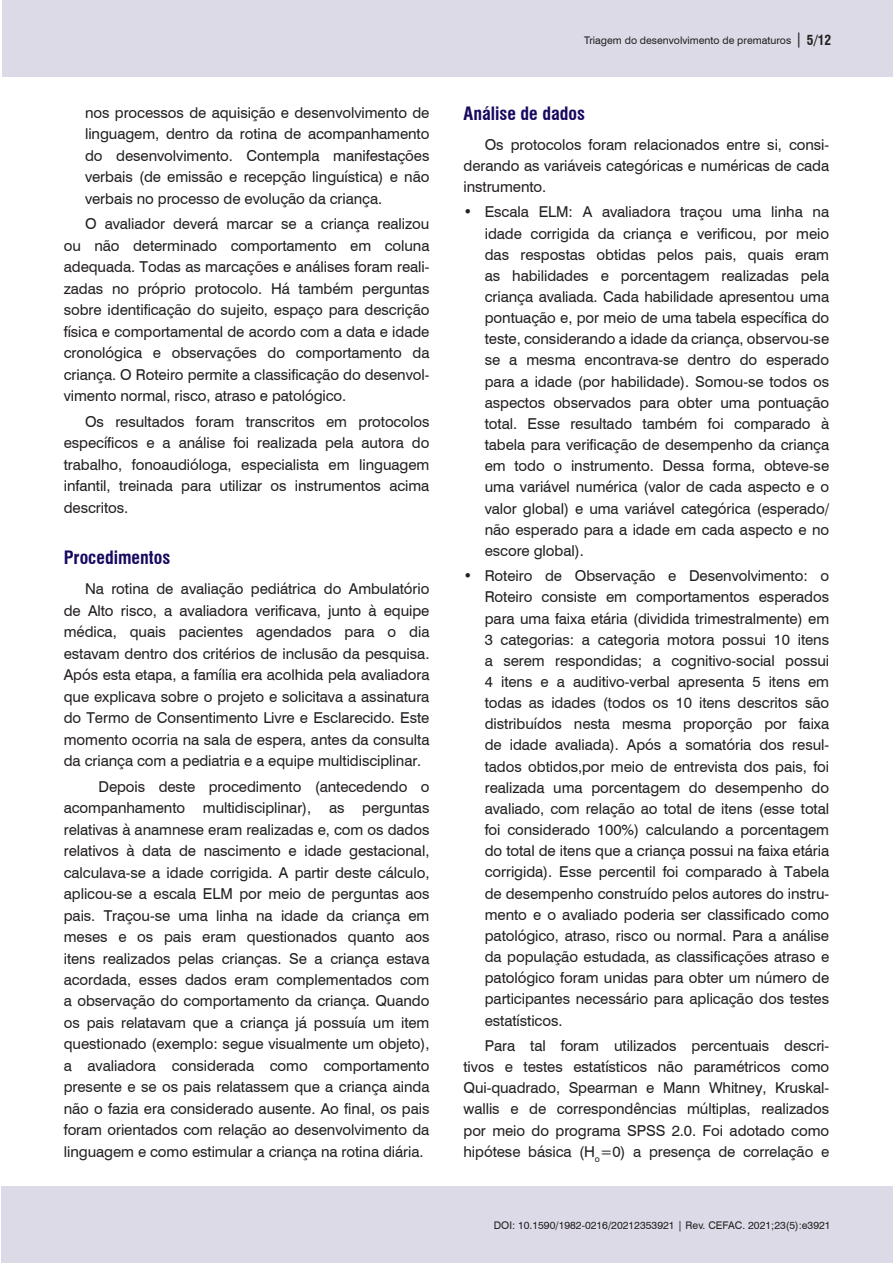
<style>
.page{position:relative;width:893px;height:1263px;background:#fff}
.page>*{position:absolute;margin:0;border:0;box-sizing:border-box;transform-origin:0 0}
.Nivel_2{font:700 condensed 18px "Swiss 721 BT";color:#18085f}
.Corpo_do_texto{font:15px/21.1px "Swiss 721 BT";letter-spacing:-.005em;color:#231f20;text-align:justify}
.t1{font:10.5px "Swiss 721 BT";color:#231f20}
.s1{font-size:15px}
.s2{font-weight:700;font-stretch:condensed;font-size:13.5px}
</style>
<div class="page">
<div style="left:1px;top:1186px;width:892px;height:77px;background:#dcdae7"></div>
<div style="left:2px;top:0;width:891px;height:77px;background:#dcdae7"></div>
<p class="Corpo_do_texto" style="left:85px;top:102px;width:346px">nos processos de aquisição e desenvolvimento de linguagem, dentro da rotina de acompanhamento do desenvolvimento. Contempla manifestações verbais (de emissão e recepção linguística) e não verbais no processo de evolução da criança.</p>
<p class="Corpo_do_texto" style="left:64px;top:213px;width:367px;text-indent:21px">O avaliador deverá marcar se a criança realizou ou não determinado comportamento em coluna adequada. Todas as marcações e análises foram reali&shy;zadas no próprio protocolo. Há também perguntas sobre identificação do sujeito, espaço para descrição física e comportamental de acordo com a data e idade cronológica e observações do comportamento da criança. O Roteiro permite a classificação do desenvol&shy;vimento normal, risco, atraso e patológico.</p>
<p class="Corpo_do_texto" style="left:64px;top:410px;width:367px;text-indent:21px">Os resultados foram transcritos em protocolos específicos e a análise foi realizada pela autora do trabalho, fonoaudióloga, especialista em linguagem infantil, treinada para utilizar os instrumentos acima descritos.</p>
<p class="Nivel_2" style="left:64px;top:547px;width:108px">Procedimentos</p>
<p class="Corpo_do_texto" style="left:64px;top:578px;width:367px;text-indent:21px">Na rotina de avaliação pediátrica do Ambulatório de Alto risco, a avaliadora verificava, junto à equipe médica, quais pacientes agendados para o dia estavam dentro dos critérios de inclusão da pesquisa.<br>Após esta etapa, a família era acolhida pela avaliadora que explicava sobre o projeto e solicitava a assinatura do Termo de Consentimento Livre e Esclarecido. Este momento ocorria na sala de espera, antes da consulta da criança com a pediatria e a equipe multidisciplinar.</p>
<p class="Corpo_do_texto" style="left:64px;top:776px;width:367px;text-indent:35px">Depois deste procedimento (antecedendo o acompanhamento multidisciplinar), as perguntas relativas à anamnese eram realizadas e, com os dados relativos à data de nascimento e idade gestacional, calculava-se a idade corrigida. A partir deste cálculo, aplicou-se a escala ELM por meio de perguntas aos pais. Traçou-se uma linha na idade da criança em meses e os pais eram questionados quanto aos itens realizados pelas crianças. Se a criança estava acordada, esses dados eram complementados com a observação do comportamento da criança. Quando os pais relatavam que a criança já possuía um item questionado (exemplo: segue visualmente um objeto), a avaliadora considerada como comportamento presente e se os pais relatassem que a criança ainda não o fazia era considerado ausente. Ao final, os pais foram orientados com relação ao desenvolvimento da linguagem e como estimular a criança na rotina diária.</p>
<p class="t1" style="left:584px;top:34px;width:249px">Triagem do desenvolvimento de prematuros <span class="s1">|</span> <span class="s2">5/12</span></p>
<p class="Nivel_2" style="left:463px;top:103px;width:123px">Análise de dados</p>
<p class="Corpo_do_texto" style="left:463px;top:134px;width:367px;text-indent:21px">Os protocolos foram relacionados entre si, consi&shy;derando as variáveis categóricas e numéricas de cada instrumento.</p>
<p class="Corpo_do_texto" style="left:485px;top:201px;width:346px;text-indent:-21px">• Escala ELM: A avaliadora traçou uma linha na idade corrigida da criança e verificou, por meio das respostas obtidas pelos pais, quais eram as habilidades e porcentagem realizadas pela criança avaliada. Cada habilidade apresentou uma pontuação e, por meio de uma tabela específica do teste, considerando a idade da criança, observou-se se a mesma encontrava-se dentro do esperado para a idade (por habilidade). Somou-se todos os aspectos observados para obter uma pontuação total. Esse resultado também foi comparado à tabela para verificação de desempenho da criança em todo o instrumento. Dessa forma, obteve-se uma variável numérica (valor de cada aspecto e o valor global) e uma variável categórica (esperado/ não esperado para a idade em cada aspecto e no escore global).</p>
<p class="Corpo_do_texto" style="left:485px;top:565px;width:346px;text-indent:-21px">• Roteiro de Observação e Desenvolvimento: o Roteiro consiste em comportamentos esperados para uma faixa etária (dividida trimestralmente) em 3 categorias: a categoria motora possui 10 itens a serem respondidas; a cognitivo-social possui 4 itens e a auditivo-verbal apresenta 5 itens em todas as idades (todos os 10 itens descritos são distribuídos nesta mesma proporção por faixa de idade avaliada). Após a somatória dos resul&shy;tados obtidos,por meio de entrevista dos pais, foi realizada uma porcentagem do desempenho do avaliado, com relação ao total de itens (esse total foi considerado 100%) calculando a porcentagem do total de itens que a criança possui na faixa etária corrigida). Esse percentil foi comparado à Tabela de desempenho construído pelos autores do instru&shy;mento e o avaliado poderia ser classificado como patológico, atraso, risco ou normal. Para a análise da população estudada, as classificações atraso e patológico foram unidas para obter um número de participantes necessário para aplicação dos testes estatísticos.</p>
<p class="Corpo_do_texto" style="left:463px;top:1035px;width:367px;text-indent:21px">Para tal foram utilizados percentuais descri&shy;tivos e testes estatísticos não paramétricos como Qui-quadrado, Spearman e Mann Whitney, Kruskal&shy;wallis e de correspondências múltiplas, realizados por meio do programa SPSS 2.0. Foi adotado como hipótese básica (H<sub>o</sub>=0) a presença de correlação e</p>
<p class="t1" style="left:494px;top:1218px;width:338px">DOI: 10.1590/1982-0216/20212353921 | Rev. CEFAC. 2021;23(5):e3921</p>
</div>
